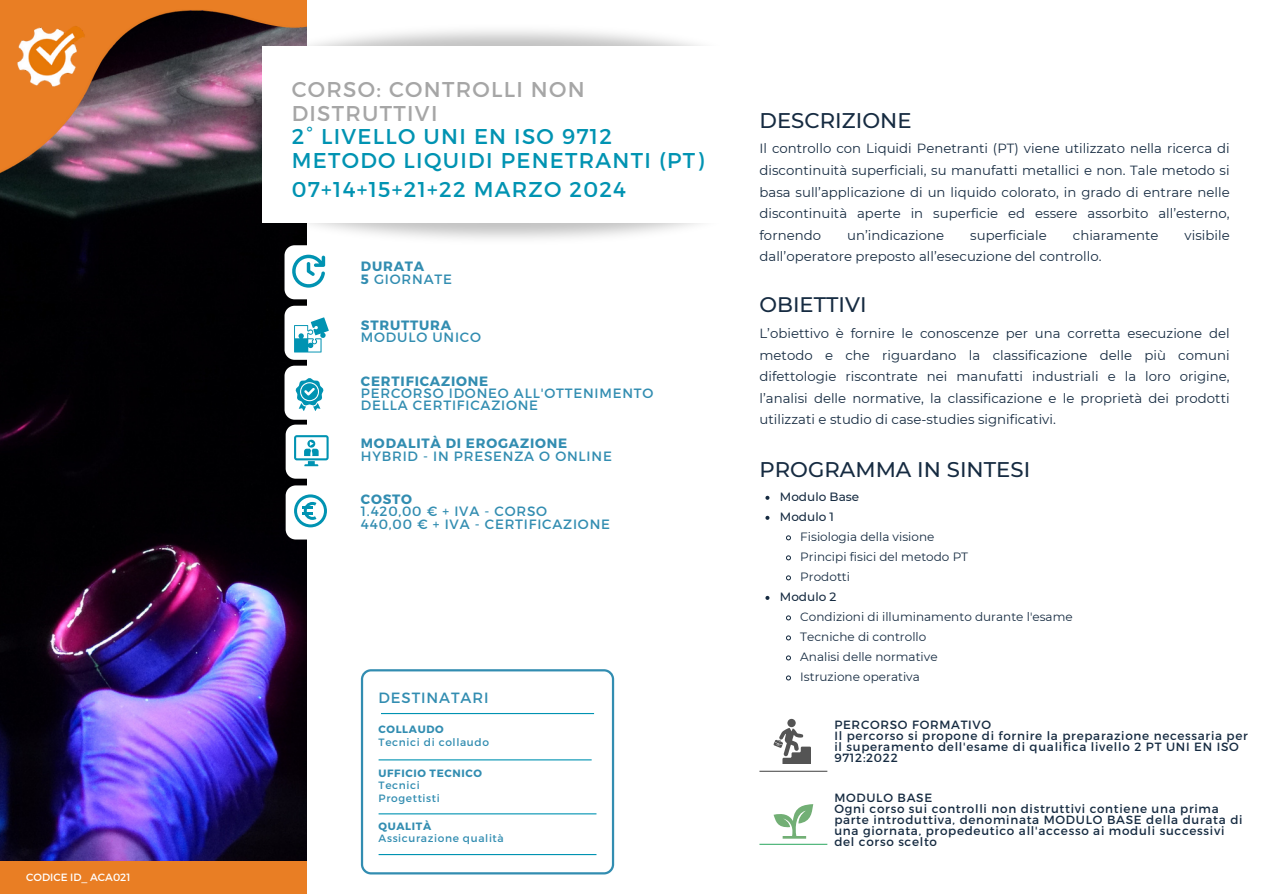
<style>
.page{position:relative;width:1263px;height:894px;background:#fff}
.page>*{position:absolute;margin:0;border:0;box-sizing:border-box;transform-origin:0 0}
.t1{font:21.45px "Montserrat";letter-spacing:.06em;color:#0093b2}
.t2{font:21.45px/24.8px "Montserrat";letter-spacing:.06em;color:#a6a6a6}
.t3{font:500 21.15px "Montserrat";color:#162b41}
.t4{font:500 21px "Montserrat";color:#162b41}
.t5{font:14.85px "Montserrat";letter-spacing:.06em;color:#328db1}
.t6{font:13.5px/12.3px "Montserrat";letter-spacing:.06em;color:#328db1}
.t7{font:700 13.5px "Montserrat";letter-spacing:.06em;color:#328db1}
.t8{font:13.2px/21.6px "Montserrat";color:#162b41;text-align:justify}
.t9{font:12px/10.9px "Montserrat";letter-spacing:.06em;color:#162b41}
.t10{font:12px "Montserrat";color:#162b41}
.t11{font:500 12px "Montserrat";color:#162b41}
.t12{font:10.65px "Montserrat";letter-spacing:.06em;color:#328db1}
.t13{font:700 10.65px "Montserrat";letter-spacing:.06em;color:#328db1}
.t14{font:10.5px "Montserrat";color:#fff}
.s1{font-weight:700}
</style>
<div class="page">
<img style="left:0;top:295px;width:306px;height:565px">
<svg style="left:361px;top:669px;width:253px;height:204px"></svg>
<hr style="left:381px;top:712px;width:213px;height:2px;background:#0093b2">
<hr style="left:379px;top:759px;width:213px;height:1px;background:#0093b2">
<hr style="left:379px;top:813px;width:217px;height:1px;background:#0093b2">
<hr style="left:379px;top:853px;width:217px;height:1px;background:#0093b2">
<hr style="left:759px;top:770px;width:68px;height:1px;background:#545454">
<svg style="left:285px;top:254px;width:41px;height:45px"></svg>
<img style="left:0;top:0;width:307px;height:295px">
<img style="left:5px;top:0;width:84px;height:111px">
<svg style="left:285px;top:305px;width:44px;height:173px"></svg>
<svg style="left:286px;top:485px;width:41px;height:54px"></svg>
<svg style="left:787px;top:718px;width:9px;height:9px"></svg>
<svg style="left:773px;top:727px;width:37px;height:36px"></svg>
<div style="left:0;top:860px;width:307px;height:33px;background:#e97e24"></div>
<svg style="left:773px;top:804px;width:40px;height:34px"></svg>
<hr style="left:759px;top:843px;width:68px;height:1px;background:#41b070">
<svg style="left:765px;top:495px;width:4px;height:4px"></svg>
<svg style="left:765px;top:515px;width:4px;height:4px"></svg>
<svg style="left:786px;top:535px;width:5px;height:6px"></svg>
<svg style="left:786px;top:555px;width:5px;height:6px"></svg>
<svg style="left:786px;top:575px;width:5px;height:6px"></svg>
<svg style="left:765px;top:595px;width:4px;height:4px"></svg>
<svg style="left:786px;top:615px;width:5px;height:6px"></svg>
<svg style="left:786px;top:635px;width:5px;height:6px"></svg>
<svg style="left:786px;top:655px;width:5px;height:6px"></svg>
<svg style="left:786px;top:675px;width:5px;height:6px"></svg>
<p class="t14" style="left:26px;top:870px;width:106px">CODICE ID_ ACA021</p>
<p class="t2" style="left:292px;top:75px;width:294px">CORSO: CONTROLLI NON<br>DISTRUTTIVI</p>
<p class="t1" style="left:292px;top:122px;width:322px">2° LIVELLO UNI EN ISO 9712</p>
<p class="t1" style="left:292px;top:146px;width:414px">METODO LIQUIDI PENETRANTI (PT)</p>
<p class="t1" style="left:292px;top:175px;width:336px">07+14+15+21+22 MARZO 2024</p>
<p class="t7" style="left:361px;top:257px;width:65px">DURATA</p>
<p class="t6" style="left:361px;top:272px;width:93px"><span class="s1">5</span> GIORNATE</p>
<p class="t7" style="left:361px;top:316px;width:92px">STRUTTURA</p>
<p class="t6" style="left:361px;top:330px;width:122px">MODULO UNICO</p>
<p class="t7" style="left:361px;top:372px;width:129px">CERTIFICAZIONE</p>
<p class="t6" style="left:361px;top:386px;width:294px">PERCORSO IDONEO ALL'OTTENIMENTO<br>DELLA CERTIFICAZIONE</p>
<p class="t7" style="left:361px;top:434px;width:208px">MODALITÀ DI EROGAZIONE</p>
<p class="t6" style="left:361px;top:449px;width:252px">HYBRID - IN PRESENZA O ONLINE</p>
<p class="t7" style="left:361px;top:490px;width:53px">COSTO</p>
<p class="t6" style="left:361px;top:504px;width:188px">1.420,00 € + IVA - CORSO</p>
<p class="t6" style="left:361px;top:517px;width:251px">440,00 € + IVA - CERTIFICAZIONE</p>
<p class="t5" style="left:379px;top:688px;width:111px">DESTINATARI</p>
<p class="t13" style="left:379px;top:722px;width:67px">COLLAUDO</p>
<p class="t12" style="left:379px;top:735px;width:112px">Tecnici di collaudo</p>
<p class="t13" style="left:379px;top:766px;width:105px">UFFICIO TECNICO</p>
<p class="t12" style="left:379px;top:778px;width:43px">Tecnici</p>
<p class="t12" style="left:379px;top:790px;width:63px">Progettisti</p>
<p class="t13" style="left:379px;top:819px;width:54px">QUALITÀ</p>
<p class="t12" style="left:379px;top:831px;width:127px">Assicurazione qualità</p>
<p class="t3" style="left:759px;top:107px;width:154px">DESCRIZIONE</p>
<p class="t8" style="left:759px;top:138px;width:472px">Il controllo con Liquidi Penetranti (PT) viene utilizzato nella ricerca di discontinuità superficiali, su manufatti metallici e non. Tale metodo si basa sull’applicazione di un liquido colorato, in grado di entrare nelle discontinuità aperte in superficie ed essere assorbito all’esterno, fornendo</p>
<p class="t8" style="left:847px;top:224px;width:99px">un’indicazione</p>
<p class="t8" style="left:970px;top:224px;width:78px">superficiale</p>
<p class="t8" style="left:1073px;top:224px;width:87px">chiaramente</p>
<p class="t8" style="left:1184px;top:224px;width:47px">visibile</p>
<p class="t8" style="left:759px;top:246px;width:344px">dall’operatore preposto all’esecuzione del controllo.</p>
<p class="t4" style="left:759px;top:292px;width:109px">OBIETTIVI</p>
<p class="t8" style="left:759px;top:322px;width:472px">L’obiettivo è fornire le conoscenze per una corretta esecuzione del metodo e che riguardano la classificazione delle più comuni difettologie riscontrate nei manufatti industriali e la loro origine, l’analisi delle normative, la classificazione e le proprietà dei prodotti utilizzati e studio di case-studies significativi.</p>
<p class="t3" style="left:759px;top:456px;width:272px">PROGRAMMA IN SINTESI</p>
<p class="t11" style="left:780px;top:489px;width:81px">Modulo Base</p>
<p class="t11" style="left:780px;top:509px;width:56px">Modulo 1</p>
<p class="t10" style="left:800px;top:529px;width:136px">Fisiologia della visione</p>
<p class="t10" style="left:800px;top:549px;width:169px">Principi fisici del metodo PT</p>
<p class="t10" style="left:800px;top:569px;width:51px">Prodotti</p>
<p class="t11" style="left:780px;top:589px;width:58px">Modulo 2</p>
<p class="t10" style="left:800px;top:609px;width:274px">Condizioni di illuminamento durante l'esame</p>
<p class="t10" style="left:800px;top:629px;width:128px">Tecniche di controllo</p>
<p class="t10" style="left:800px;top:649px;width:139px">Analisi delle normative</p>
<p class="t10" style="left:800px;top:669px;width:121px">Istruzione operativa</p>
<p class="t9" style="left:834px;top:718px;width:158px">PERCORSO FORMATIVO</p>
<p class="t9" style="left:834px;top:729px;width:415px">Il percorso si propone di fornire la preparazione necessaria per il superamento dell'esame di qualifica livello 2 PT UNI EN ISO<br>9712:2022</p>
<p class="t9" style="left:834px;top:791px;width:99px">MODULO BASE</p>
<p class="t9" style="left:834px;top:802px;width:410px">Ogni corso sui controlli non distruttivi contiene una prima parte introduttiva, denominata MODULO BASE della durata di una giornata, propedeutico all'accesso ai moduli successivi del corso scelto</p>
</div>
